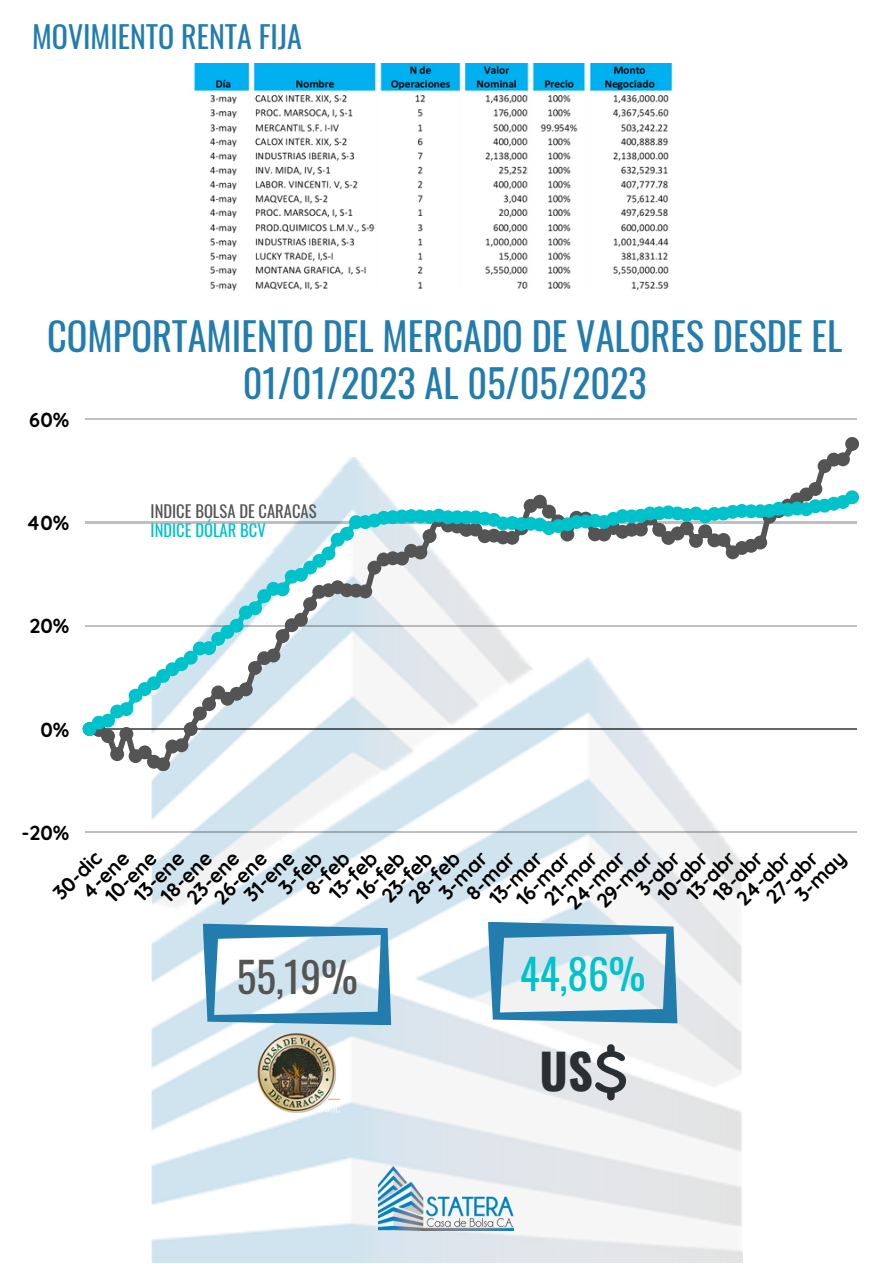
<style>
.page{position:relative;width:893px;height:1264px;background:#fff}
.page>*{position:absolute;margin:0;border:0;box-sizing:border-box;transform-origin:0 0}
.t1{font:700 48.3px "Oswald";color:#292f33}
.t2{font:41.25px "Oswald";color:#545454}
.t3{font:41.25px "Oswald";color:#00c2cb}
.t4{font:38.4px/46.7px "Oswald";color:#237cae;text-align:center}
.t5{font:30px "Oswald";color:#237cae}
.t6{font:700 20.25px "Quicksand";color:#000}
.t7{font:16.5px "Oswald";color:#545454}
.t8{font:16.5px "Oswald";color:#00c2cb}
</style>
<div class="page">
<img style="left:151px;top:770px;width:591px;height:492px">
<hr style="left:85px;top:418px;width:771px;height:2px;background:#000">
<hr style="left:85px;top:831px;width:771px;height:2px;background:#000">
<svg style="left:83px;top:437px;width:776px;height:333px"></svg>
<svg style="left:488px;top:921px;width:189px;height:102px"></svg>
<svg style="left:203px;top:923px;width:188px;height:102px"></svg>
<svg style="left:595px;top:1044px;width:31px;height:56px"></svg>
<img style="left:379px;top:1166px;width:135px;height:64px">
<img style="left:256px;top:1029px;width:83px;height:85px">
<img style="left:194px;top:64px;width:479px;height:227px">
<p class="t5" style="left:32px;top:13px;width:271px">MOVIMIENTO RENTA FIJA</p>
<p class="t4" style="left:47px;top:311px;width:796px">COMPORTAMIENTO DEL MERCADO DE VALORES DESDE EL<br>01/01/2023 AL 05/05/2023</p>
<p class="t6" style="left:29px;top:406px;width:42px">60%</p>
<p class="t6" style="left:26px;top:509px;width:45px">40%</p>
<p class="t6" style="left:29px;top:613px;width:41px">20%</p>
<p class="t6" style="left:40px;top:716px;width:30px">0%</p>
<p class="t6" style="left:21px;top:819px;width:49px">-20%</p>
<p class="t7" style="left:150px;top:498px;width:167px">INDICE BOLSA DE CARACAS</p>
<p class="t8" style="left:150px;top:517px;width:117px">INDICE DÓLAR BCV</p>
<p class="t6" style="left:273px;top:881px;width:53px;rotate:-45deg">3-feb</p>
<p class="t6" style="left:376px;top:889px;width:64px;rotate:-45deg">23-feb</p>
<p class="t6" style="left:323px;top:886px;width:60px;rotate:-45deg">13-feb</p>
<p class="t6" style="left:300px;top:882px;width:54px;rotate:-45deg">8-feb</p>
<p class="t6" style="left:402px;top:890px;width:65px;rotate:-45deg">28-feb</p>
<p class="t6" style="left:350px;top:887px;width:61px;rotate:-45deg">16-feb</p>
<p class="t6" style="left:510px;top:892px;width:68px;rotate:-45deg">16-mar</p>
<p class="t6" style="left:561px;top:897px;width:75px;rotate:-45deg">24-mar</p>
<p class="t6" style="left:730px;top:892px;width:69px;rotate:-45deg">24-abr</p>
<p class="t6" style="left:707px;top:888px;width:63px;rotate:-45deg">18-abr</p>
<p class="t6" style="left:538px;top:892px;width:68px;rotate:-45deg">21-mar</p>
<p class="t6" style="left:433px;top:886px;width:60px;rotate:-45deg">3-mar</p>
<p class="t6" style="left:630px;top:882px;width:54px;rotate:-45deg">3-abr</p>
<p class="t6" style="left:760px;top:890px;width:66px;rotate:-45deg">27-abr</p>
<p class="t6" style="left:651px;top:889px;width:63px;rotate:-45deg">10-abr</p>
<p class="t6" style="left:483px;top:892px;width:67px;rotate:-45deg">13-mar</p>
<p class="t6" style="left:460px;top:887px;width:61px;rotate:-45deg">8-mar</p>
<p class="t6" style="left:680px;top:887px;width:61px;rotate:-45deg">13-abr</p>
<p class="t6" style="left:590px;top:894px;width:71px;rotate:-45deg">29-mar</p>
<p class="t6" style="left:47px;top:887px;width:60px;rotate:-45deg">30-dic</p>
<p class="t6" style="left:128px;top:888px;width:63px;rotate:-45deg">13-ene</p>
<p class="t6" style="left:238px;top:888px;width:63px;rotate:-45deg">31-ene</p>
<p class="t6" style="left:208px;top:891px;width:67px;rotate:-45deg">26-ene</p>
<p class="t6" style="left:76px;top:886px;width:59px;rotate:-45deg">4-ene</p>
<p class="t6" style="left:155px;top:889px;width:64px;rotate:-45deg">18-ene</p>
<p class="t6" style="left:99px;top:890px;width:65px;rotate:-45deg">10-ene</p>
<p class="t6" style="left:181px;top:891px;width:66px;rotate:-45deg">23-ene</p>
<p class="t6" style="left:789px;top:889px;width:63px;rotate:-45deg">3-may</p>
<p class="t2" style="left:237px;top:944px;width:122px">55,19%</p>
<p class="t3" style="left:519px;top:941px;width:127px">44,86%</p>
<p class="t1" style="left:539px;top:1033px;width:55px">US</p>
</div>
